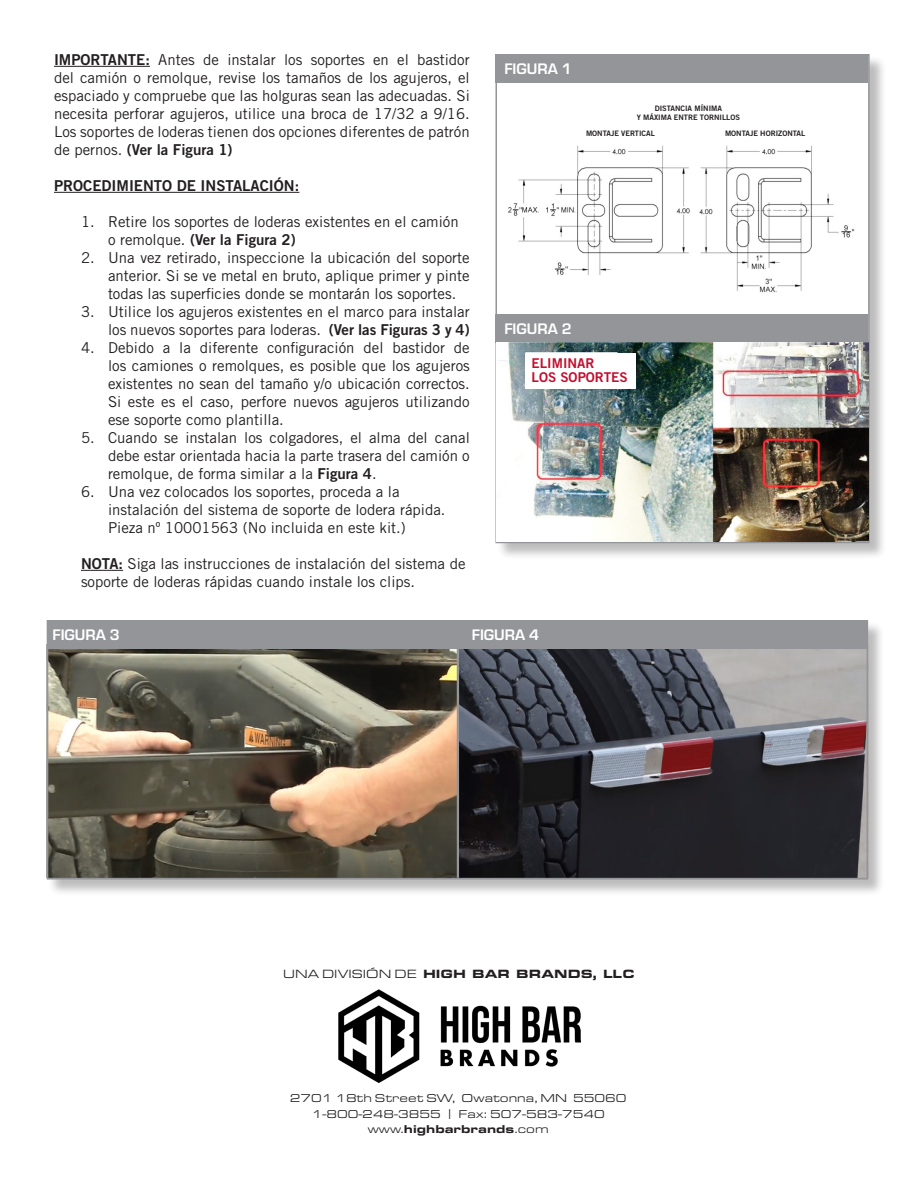
<style>
.page{position:relative;width:918px;height:1188px;background:#fff}
.page>*{position:absolute;margin:0;border:0;box-sizing:border-box;transform-origin:0 0}
.t1{font:700 15.9px "Eurostile";color:#fff}
.t2{font:15px/18px "Trade Gothic LT Std";color:#231f20;text-align:justify}
.t3{font:15px "Trade Gothic LT Std Bd 2";color:#231f20}
.t4{font:13.5px "Trade Gothic LT Std Bd 2";color:#c3102f}
.t5{font:900 12.45px "Eurostile Ext";color:#231f20}
.t6{font:11.7px "Eurostile Ext";color:#231f20}
.t7{font:900 11.7px "Eurostile Ext";color:#231f20}
.t8{font:7.5px "Trade Gothic LT Std Bd 2";color:#231f20}
.s1{font-family:"Trade Gothic LT Std Bd 2"}
.s2{font-weight:400}
</style>
<div class="page">
<div style="left:48px;top:621px;width:837px;height:276px;background:#231f20;opacity:.3"></div>
<hr style="left:54px;top:66px;width:96px;height:1px;background:#231f20">
<hr style="left:54px;top:192px;width:245px;height:1px;background:#231f20">
<hr style="left:81px;top:570px;width:42px;height:1px;background:#231f20">
<div style="left:496px;top:55px;width:391px;height:506px;background:#231f20;opacity:.3"></div>
<div style="left:495px;top:54px;width:375px;height:489px;background:#fff;border:2px solid #939598"></div>
<img style="left:50px;top:649px;width:407px;height:227px">
<img style="left:459px;top:649px;width:406px;height:227px">
<div style="left:496px;top:54px;width:372px;height:29px;background:#939598"></div>
<div style="left:47px;top:620px;width:410px;height:29px;background:#939598"></div>
<div style="left:457px;top:620px;width:411px;height:29px;background:#939598"></div>
<div style="left:496px;top:314px;width:372px;height:29px;background:#939598"></div>
<img style="left:508px;top:145px;width:347px;height:148px">
<img style="left:497px;top:343px;width:371px;height:199px">
<div style="left:526px;top:353px;width:110px;height:36px;background:#fff"></div>
<hr style="left:457px;top:621px;width:2px;height:257px;background:#939598">
<div style="left:47px;top:620px;width:821px;height:259px;border:2px solid #939598"></div>
<img style="left:338px;top:989px;width:243px;height:94px">
<p class="t2" style="left:54px;top:50px;width:417px"><span class="s1">IMPORTANTE:</span> Antes de instalar los soportes en el bastidor del camión o remolque, revise los tamaños de los agujeros, el espaciado y compruebe que las holguras sean las adecuadas. Si necesita perforar agujeros, utilice una broca de 17/32 a 9/16.<br>Los soportes de loderas tienen dos opciones diferentes de patrón de pernos. <span class="s1">(Ver la Figura 1)</span></p>
<p class="t3" style="left:54px;top:176px;width:247px">PROCEDIMIENTO DE INSTALACIÓN:</p>
<p class="t2" style="left:108px;top:212px;width:352px;text-indent:-27px">1. Retire los soportes de loderas existentes en el camión o remolque. <span class="s1">(Ver la Figura 2)</span></p>
<p class="t2" style="left:108px;top:248px;width:363px;text-indent:-27px">2. Una vez retirado, inspeccione la ubicación del soporte anterior. Si se ve metal en bruto, aplique primer y pinte todas las superficies donde se montarán los soportes.</p>
<p class="t2" style="left:81px;top:302px;width:390px;text-align:right">3. Utilice los agujeros existentes en el marco para instalar los nuevos soportes para loderas. <span class="s1">(Ver las Figuras 3 y 4)</span></p>
<p class="t2" style="left:108px;top:338px;width:363px;text-indent:-27px">4. Debido a la diferente configuración del bastidor de los camiones o remolques, es posible que los agujeros existentes no sean del tamaño y/o ubicación correctos.<br>Si este es el caso, perfore nuevos agujeros utilizando ese soporte como plantilla.</p>
<p class="t2" style="left:108px;top:428px;width:363px;text-indent:-27px">5. Cuando se instalan los colgadores, el alma del canal debe estar orientada hacia la parte trasera del camión o remolque, de forma similar a la <span class="s1">Figura 4</span>.</p>
<p class="t2" style="left:108px;top:482px;width:339px;text-align:left;text-indent:-27px">6. Una vez colocados los soportes, proceda a la instalación del sistema de soporte de lodera rápida.<br>Pieza nº 10001563 (No incluida en este kit.)</p>
<p class="t2" style="left:81px;top:554px;width:386px"><span class="s1">NOTA:</span> Siga las instrucciones de instalación del sistema de soporte de loderas rápidas cuando instale los clips.</p>
<p class="t1" style="left:504px;top:57px;width:69px">FIGURA 1</p>
<p class="t8" style="left:655px;top:104px;width:69px">DISTANCIA MÍNIMA</p>
<p class="t8" style="left:637px;top:113px;width:105px">Y MÁXIMA ENTRE TORNILLOS</p>
<p class="t8" style="left:586px;top:129px;width:70px">MONTAJE VERTICAL</p>
<p class="t8" style="left:725px;top:129px;width:82px">MONTAJE HORIZONTAL</p>
<p class="t1" style="left:504px;top:317px;width:69px">FIGURA 2</p>
<p class="t4" style="left:532px;top:355px;width:64px">ELIMINAR</p>
<p class="t4" style="left:532px;top:369px;width:98px">LOS SOPORTES</p>
<p class="t1" style="left:52px;top:623px;width:69px">FIGURA 3</p>
<p class="t1" style="left:472px;top:623px;width:69px">FIGURA 4</p>
<p class="t5" style="left:283px;top:964px;width:353px"><span class="s2">UNA DIVISIÓN DE</span> HIGH BAR BRANDS, LLC</p>
<p class="t6" style="left:290px;top:1090px;width:338px">2701 18th Street SW, Owatonna, MN 55060</p>
<p class="t6" style="left:312px;top:1106px;width:295px">1-800-248-3855 | Fax: 507-583-7540</p>
<p class="t7" style="left:368px;top:1121px;width:182px"><span class="s2">www.</span>highbarbrands<span class="s2">.com</span></p>
</div>
